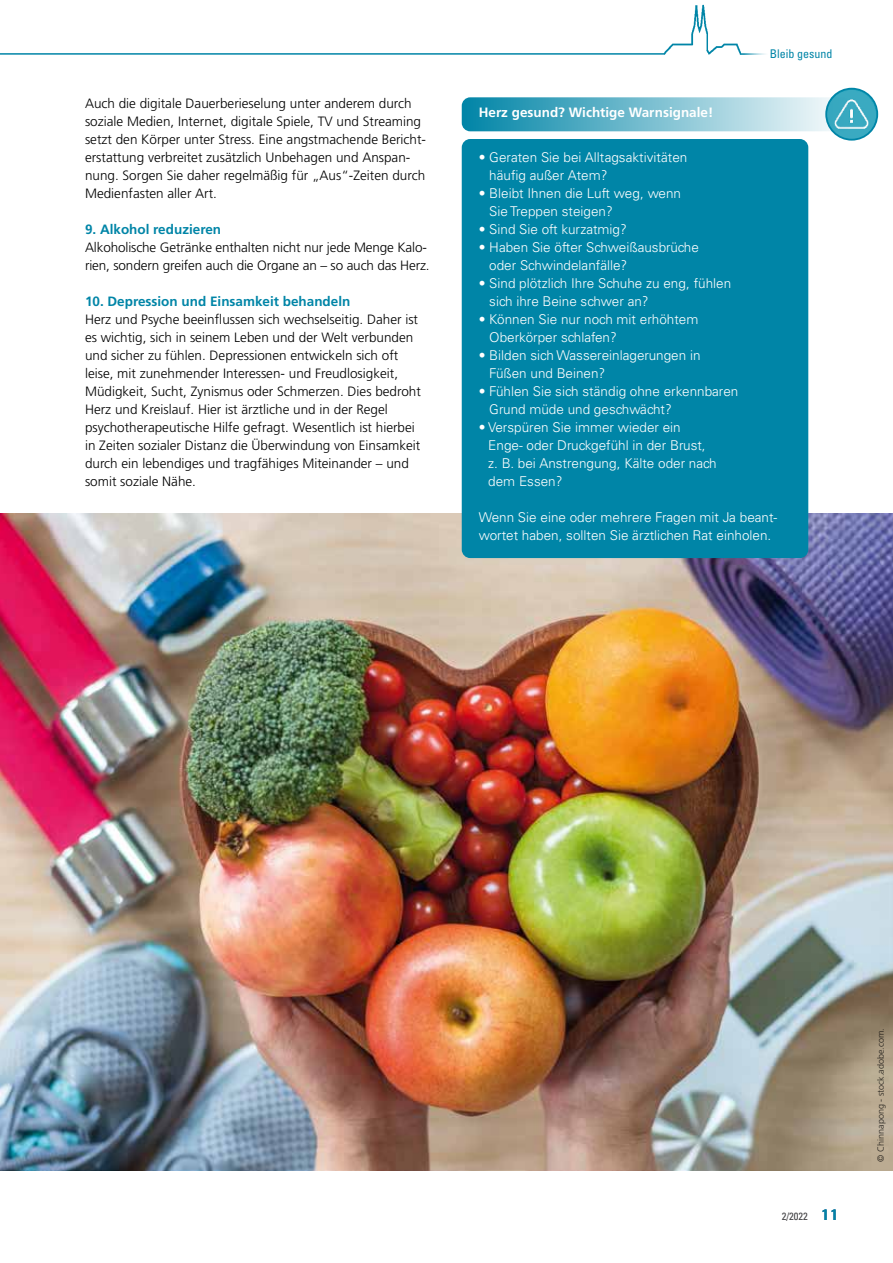
<style>
.page{position:relative;width:893px;height:1263px;background:#fff}
.page>*{position:absolute;margin:0;border:0;box-sizing:border-box;transform-origin:0 0}
.t1{font:800 16.5px "AT Rotis Semi Sans";color:#0085a7}
.t2{font:300 13.5px/18px "Frutiger LT Std";color:#000}
.t3{font:300 13.5px/18px "Univers LT Std";color:#fff}
.t4{font:700 13.5px "Frutiger LT Std";color:#0085a7}
.t5{font:700 13.5px "Frutiger LT Std";color:#fff}
.t6{font:condensed 12px "Univers LT Std";color:#0085a7}
.t7{font:condensed 10.5px "Univers LT Std";color:#3e3d40}
.t8{font:300 9px "Frutiger LT Std";color:#000}
</style>
<div class="page">
<img style="left:0;top:513px;width:893px;height:657px">
<hr style="left:0;top:53px;width:665px;height:2px;background:#0085a7">
<hr style="left:741px;top:53px;width:67px;height:2px;background:#0085a7">
<img style="left:659px;top:4px;width:82px;height:51px">
<div style="left:462px;top:139px;width:346px;height:419px;background:#0085a7;border-radius:9px"></div>
<img style="left:826px;top:89px;width:51px;height:51px;border-radius:26px">
<div style="left:825px;top:88px;width:53px;height:53px;border:2px solid #0085a7;border-radius:50%"></div>
<svg style="left:462px;top:97px;width:389px;height:34px;background:#75bdcf"></svg>
<p class="t2" style="left:85px;top:95px;width:343px">Auch die digitale Dauerberieselung unter anderem durch soziale Medien, Internet, digitale Spiele, TV und Streaming setzt den Körper unter Stress. Eine angstmachende Bericht&shy;erstattung verbreitet zusätzlich Unbehagen und Anspan&shy;nung. Sorgen Sie daher regelmäßig für „Aus“-Zeiten durch Medienfasten aller Art.</p>
<p class="t4" style="left:85px;top:221px;width:138px">9. Alkohol reduzieren</p>
<p class="t2" style="left:85px;top:239px;width:346px">Alkoholische Getränke enthalten nicht nur jede Menge Kalo&shy;rien, sondern greifen auch die Organe an – so auch das Herz.</p>
<p class="t4" style="left:85px;top:293px;width:267px">10. Depression und Einsamkeit behandeln</p>
<p class="t2" style="left:85px;top:311px;width:337px">Herz und Psyche beeinflussen sich wechselseitig. Daher ist es wichtig, sich in seinem Leben und der Welt verbunden und sicher zu fühlen. Depressionen entwickeln sich oft leise, mit zunehmender Interessen- und Freudlosigkeit, Müdigkeit, Sucht, Zynismus oder Schmerzen. Dies bedroht Herz und Kreislauf. Hier ist ärztliche und in der Regel psychotherapeutische Hilfe gefragt. Wesentlich ist hierbei in Zeiten sozialer Distanz die Überwindung von Einsamkeit durch ein lebendiges und tragfähiges Miteinander – und somit soziale Nähe.</p>
<p class="t5" style="left:479px;top:104px;width:236px">Herz gesund? Wichtige Warnsignale!</p>
<p class="t6" style="left:770px;top:46px;width:64px">Bleib gesund</p>
<p class="t3" style="left:489px;top:148px;width:200px;text-indent:-11px">• Geraten Sie bei Alltagsaktivitäten häufig außer Atem?</p>
<p class="t3" style="left:489px;top:184px;width:193px;text-indent:-11px">• Bleibt Ihnen die Luft weg, wenn<br>Sie Treppen steigen?</p>
<p class="t3" style="left:479px;top:220px;width:150px">• Sind Sie oft kurzatmig?</p>
<p class="t3" style="left:489px;top:238px;width:211px;text-indent:-11px">• Haben Sie öfter Schweißausbrüche oder Schwindelanfälle?</p>
<p class="t3" style="left:489px;top:274px;width:244px;text-indent:-11px">• Sind plötzlich Ihre Schuhe zu eng, fühlen sich ihre Beine schwer an?</p>
<p class="t3" style="left:489px;top:310px;width:211px;text-indent:-11px">• Können Sie nur noch mit erhöhtem<br>Oberkörper schlafen?</p>
<p class="t3" style="left:489px;top:346px;width:213px;text-indent:-11px">• Bilden sich Wassereinlagerungen in<br>Füßen und Beinen?</p>
<p class="t3" style="left:489px;top:382px;width:251px;text-indent:-11px">• Fühlen Sie sich ständig ohne erkennbaren<br>Grund müde und geschwächt?</p>
<p class="t3" style="left:488px;top:418px;width:230px;text-indent:-9px">• Verspüren Sie immer wieder ein<br>Enge- oder Druckgefühl in der Brust, z. B. bei Anstrengung, Kälte oder nach dem Essen?</p>
<p class="t3" style="left:479px;top:508px;width:300px">Wenn Sie eine oder mehrere Fragen mit Ja beant&shy;wortet haben, sollten Sie ärztlichen Rat einholen.</p>
<p class="t7" style="left:782px;top:1209px;width:28px">2/2022</p>
<p class="t1" style="left:821px;top:1203px;width:20px">11</p>
<p class="t8" style="left:876px;top:1162px;width:135px;rotate:-90deg">© Chinnapong - stock.adobe.com.</p>
</div>
